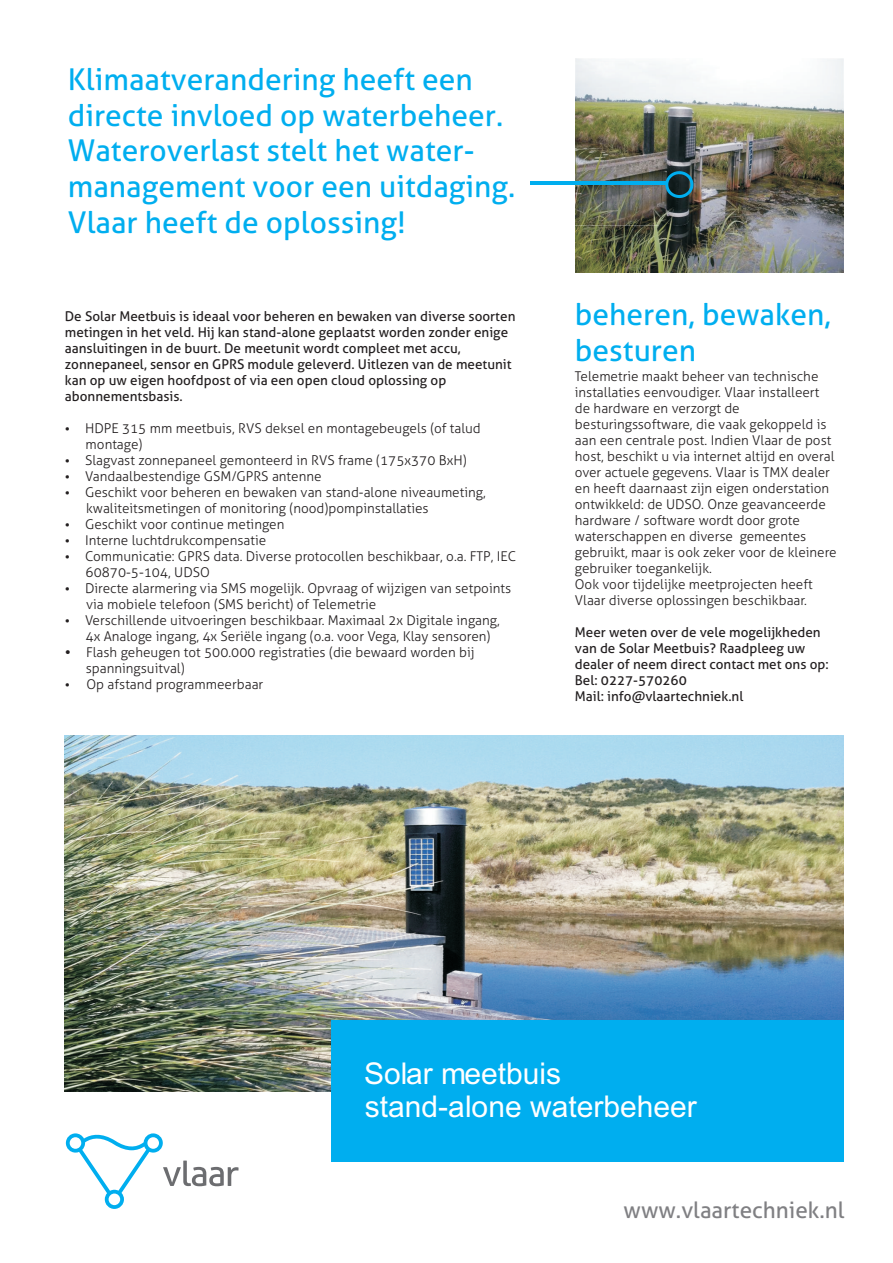
<style>
.page{position:relative;width:893px;height:1263px;background:#fff}
.page>*{position:absolute;margin:0;border:0;box-sizing:border-box;transform-origin:0 0}
.t1{font:30px/35.5px "Aller";color:#00aeef}
.t2{font:30px/33px "Arial";color:#fff}
.t3{font:22.5px "Aller";color:#808083}
.t4{font:300 13.5px/16px "Aller";color:#231f20}
.t5{font:13.5px/16px "Aller";color:#231f20}
</style>
<div class="page">
<img style="left:575px;top:58px;width:269px;height:214px">
<img style="left:65px;top:736px;width:779px;height:355px">
<div style="left:331px;top:1020px;width:513px;height:142px;background:#00aeef"></div>
<svg style="left:66px;top:1133px;width:173px;height:76px"></svg>
<svg style="left:665px;top:171px;width:28px;height:27px"></svg>
<hr style="left:530px;top:181px;width:137px;height:3px;background:#00aeef">
<h1 class="t1" style="left:68px;top:65px;width:449px">Klimaatverandering heeft een directe invloed op waterbeheer.<br>Wateroverlast stelt het water&shy;management voor een uitdaging.<br>Vlaar heeft de oplossing!</h1>
<p class="t5" style="left:65px;top:310px;width:452px">De Solar Meetbuis is ideaal voor beheren en bewaken van diverse soorten metingen in het veld. Hij kan stand-alone geplaatst worden zonder enige aansluitingen in de buurt. De meetunit wordt compleet met accu, zonnepaneel, sensor en GPRS module geleverd. Uitlezen van de meetunit kan op uw eigen hoofdpost of via een open cloud oplossing op</p>
<p class="t4" style="left:85px;top:422px;width:433px">HDPE 315 mm meetbuis, RVS deksel en montagebeugels (of talud montage)<br>Slagvast zonnepaneel gemonteerd in RVS frame (175x370 BxH)<br>Vandaalbestendige GSM/GPRS antenne<br>Geschikt voor beheren en bewaken van stand-alone niveaumeting, kwaliteitsmetingen of monitoring (nood)pompinstallaties<br>Geschikt voor continue metingen<br>Interne luchtdrukcompensatie<br>Communicatie: GPRS data. Diverse protocollen beschikbaar, o.a. FTP, IEC 60870-5-104, UDSO<br>Directe alarmering via SMS mogelijk. Opvraag of wijzigen van setpoints via mobiele telefoon (SMS bericht) of Telemetrie<br>Verschillende uitvoeringen beschikbaar. Maximaal 2x Digitale ingang, 4x Analoge ingang, 4x Seriële ingang (o.a. voor Vega, Klay sensoren)<br>Flash geheugen tot 500.000 registraties (die bewaard worden bij spanningsuitval)<br>Op afstand programmeerbaar</p>
<p class="t5" style="left:65px;top:390px;width:120px">abonnementsbasis.</p>
<h1 class="t1" style="left:575px;top:300px;width:258px">beheren, bewaken, besturen</h1>
<p class="t4" style="left:575px;top:369px;width:263px">Telemetrie maakt beheer van technische installaties eenvoudiger. Vlaar installeert de hardware en verzorgt de besturingssoftware, die vaak gekoppeld is aan een centrale post. Indien Vlaar de post host, beschikt u via internet altijd en overal over actuele gegevens. Vlaar is TMX dealer en heeft daarnaast zijn eigen onderstation ontwikkeld: de UDSO. Onze geavanceerde hardware / software wordt door grote waterschappen en diverse gemeentes gebruikt, maar is ook zeker voor de kleinere gebruiker toegankelijk.<br>Ook voor tijdelijke meetprojecten heeft Vlaar diverse oplossingen beschikbaar.</p>
<p class="t5" style="left:575px;top:626px;width:255px">Meer weten over de vele mogelijkheden van de Solar Meetbuis? Raadpleeg uw dealer of neem direct contact met ons op:<br>Bel: 0227-570260<br>Mail: info@vlaartechniek.nl</p>
<h1 class="t2" style="left:364px;top:1060px;width:334px">Solar meetbuis stand-alone waterbeheer</h1>
<h2 class="t3" style="left:624px;top:1202px;width:223px">www.vlaartechniek.nl</h2>
</div>
